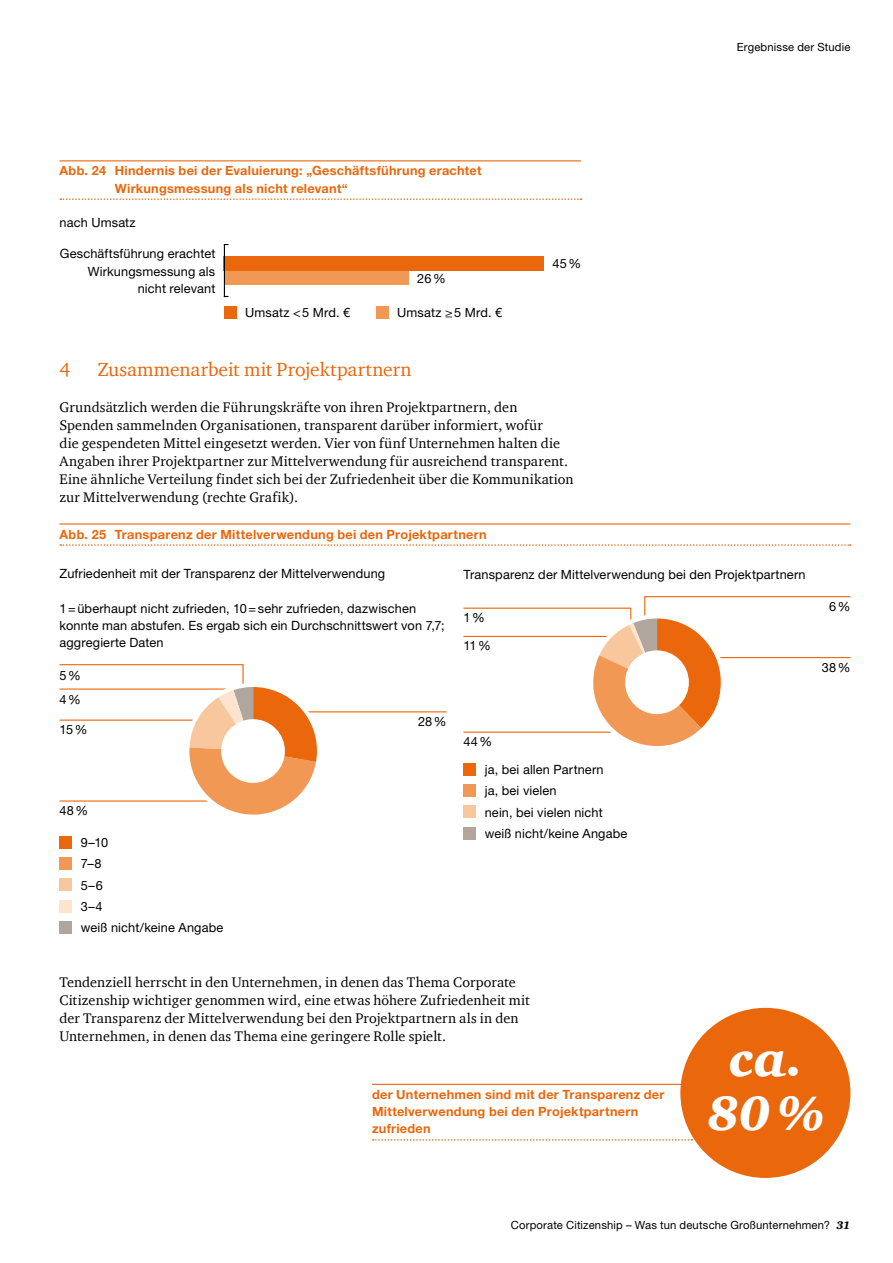
<style>
.page{position:relative;width:893px;height:1263px;background:#fff}
.page>*{position:absolute;margin:0;border:0;box-sizing:border-box;transform-origin:0 0}
.t1{font:italic 900 49.5px/54px "Charter ITC Com";color:#fff;text-align:center}
.t2{font:19.5px "Charter ITC Com";color:#ea670c}
.t3{font:14.25px/18px "Charter ITC Com";letter-spacing:.01em;color:#000}
.t4{font:12.75px/17.2px "Helvetica Neue LT";letter-spacing:.01em;color:#000}
.t5{font:700 12.75px/17.2px "Helvetica Neue LT";letter-spacing:.02em;color:#ea670c}
.t6{font:11.25px "Helvetica Neue LT";letter-spacing:.015em;color:#000}
.s1{font-family:"Charter ITC Com";font-weight:900;font-style:italic}
</style>
<div class="page">
<hr style="left:372px;top:1084px;width:320px;height:1px;background:#ea670c">
<svg style="left:373px;top:1139px;width:319px;height:1px"></svg>
<div style="left:680px;top:1008px;width:170px;height:170px;background:#ea670c;border-radius:50%"></div>
<hr style="left:60px;top:160px;width:521px;height:1px;background:#ea670c">
<svg style="left:60px;top:198px;width:521px;height:2px"></svg>
<div style="left:224px;top:306px;width:13px;height:12px;background:#ea670c"></div>
<div style="left:376px;top:306px;width:13px;height:12px;background:#f29855"></div>
<div style="left:224px;top:270px;width:185px;height:15px;background:#f29855"></div>
<div style="left:224px;top:256px;width:320px;height:14px;background:#ea670c"></div>
<hr style="left:224px;top:244px;width:1px;height:53px;background:#000">
<hr style="left:60px;top:523px;width:790px;height:2px;background:#ea670c">
<svg style="left:60px;top:544px;width:791px;height:2px"></svg>
<div style="left:60px;top:836px;width:12px;height:13px;background:#ea670c"></div>
<div style="left:60px;top:878px;width:12px;height:13px;background:#f9c79e"></div>
<div style="left:60px;top:857px;width:12px;height:13px;background:#f29855"></div>
<div style="left:60px;top:900px;width:12px;height:13px;background:#fde4ce"></div>
<div style="left:60px;top:921px;width:12px;height:13px;background:#b0a69d"></div>
<svg style="left:463px;top:596px;width:388px;height:150px"></svg>
<div style="left:625px;top:650px;width:64px;height:64px;background:#fff;border-radius:50%"></div>
<div style="left:463px;top:763px;width:13px;height:13px;background:#ea670c"></div>
<div style="left:463px;top:805px;width:13px;height:13px;background:#f9c79e"></div>
<div style="left:463px;top:784px;width:13px;height:13px;background:#f29855"></div>
<div style="left:463px;top:827px;width:13px;height:12px;background:#b0a69d"></div>
<hr style="left:289px;top:711px;width:157px;height:1px;background:#ea670c">
<svg style="left:59px;top:664px;width:258px;height:151px"></svg>
<div style="left:221px;top:719px;width:64px;height:64px;background:#fff;border-radius:50%"></div>
<p class="t5" style="left:115px;top:162px;width:368px;text-indent:-55px">Abb. 24 Hindernis bei der Evaluierung: „Geschäftsführung erachtet<br>Wirkungsmessung als nicht relevant“</p>
<p class="t4" style="left:60px;top:214px;width:78px">nach Umsatz</p>
<p class="t4" style="left:60px;top:245px;width:157px;text-align:right">Geschäftsführung erachtet<br>Wirkungsmessung als nicht relevant</p>
<p class="t4" style="left:417px;top:270px;width:30px">26%</p>
<p class="t4" style="left:245px;top:304px;width:107px">Umsatz &lt;5 Mrd. €</p>
<p class="t4" style="left:397px;top:304px;width:107px">Umsatz ≥5 Mrd. €</p>
<p class="t4" style="left:552px;top:255px;width:30px">45%</p>
<h2 class="t2" style="left:60px;top:357px;width:12px">4</h2>
<h2 class="t2" style="left:97px;top:357px;width:316px">Zusammenarbeit mit Projektpartnern</h2>
<p class="t3" style="left:60px;top:398px;width:515px">Grundsätzlich werden die Führungskräfte von ihren Projektpartnern, den Spenden sammelnden Organisationen, transparent darüber informiert, wofür<br>die gespendeten Mittel eingesetzt werden. Vier von fünf Unternehmen halten die Angaben ihrer Projektpartner zur Mittelverwendung für ausreichend transparent.<br>Eine ähnliche Verteilung findet sich bei der Zufriedenheit über die Kommunikation zur Mittelverwendung (rechte Grafik).</p>
<p class="t6" style="left:737px;top:41px;width:115px">Ergebnisse der Studie</p>
<p class="t5" style="left:60px;top:525px;width:429px">Abb. 25 Transparenz der Mittelverwendung bei den Projektpartnern</p>
<p class="t4" style="left:60px;top:565px;width:327px">Zufriedenheit mit der Transparenz der Mittelverwendung</p>
<p class="t4" style="left:60px;top:599px;width:387px">1=überhaupt nicht zufrieden, 10=sehr zufrieden, dazwischen konnte man abstufen. Es ergab sich ein Durchschnittswert von 7,7; aggregierte Daten</p>
<p class="t4" style="left:463px;top:566px;width:344px">Transparenz der Mittelverwendung bei den Projektpartnern</p>
<p class="t4" style="left:463px;top:603px;width:29px;line-height:28px">1%<br>11%</p>
<p class="t4" style="left:60px;top:666px;width:23px">5%</p>
<p class="t4" style="left:60px;top:691px;width:23px">4%</p>
<p class="t4" style="left:60px;top:721px;width:29px">15%</p>
<p class="t4" style="left:60px;top:801px;width:30px">48%</p>
<p class="t4" style="left:81px;top:834px;width:29px">9–10</p>
<p class="t4" style="left:81px;top:876px;width:24px">5–6</p>
<p class="t4" style="left:81px;top:855px;width:22px">7–8</p>
<p class="t4" style="left:81px;top:895px;width:144px;line-height:21.3px">3–4<br>weiß nicht/keine Angabe</p>
<p class="t4" style="left:418px;top:713px;width:30px">28%</p>
<p class="t4" style="left:463px;top:733px;width:30px">44%</p>
<p class="t4" style="left:485px;top:761px;width:120px">ja, bei allen Partnern</p>
<p class="t4" style="left:485px;top:803px;width:120px">nein, bei vielen nicht</p>
<p class="t4" style="left:485px;top:782px;width:73px">ja, bei vielen</p>
<p class="t4" style="left:485px;top:825px;width:144px">weiß nicht/keine Angabe</p>
<p class="t3" style="left:60px;top:973px;width:472px">Tendenziell herrscht in den Unternehmen, in denen das Thema Corporate Citizenship wichtiger genommen wird, eine etwas höhere Zufriedenheit mit der Transparenz der Mittelverwendung bei den Projektpartnern als in den Unternehmen, in denen das Thema eine geringere Rolle spielt.</p>
<p class="t4" style="left:829px;top:598px;width:23px">6%</p>
<p class="t4" style="left:822px;top:659px;width:30px">38%</p>
<p class="t5" style="left:372px;top:1085px;width:294px">der Unternehmen sind mit der Transparenz der<br>Mittelverwendung bei den Projektpartnern zufrieden</p>
<h1 class="t1" style="left:707px;top:1033px;width:119px">ca.<br>80%</h1>
<p class="t6" style="left:511px;top:1218px;width:341px">Corporate Citizenship – Was tun deutsche Großunternehmen? <span class="s1">31</span></p>
</div>
